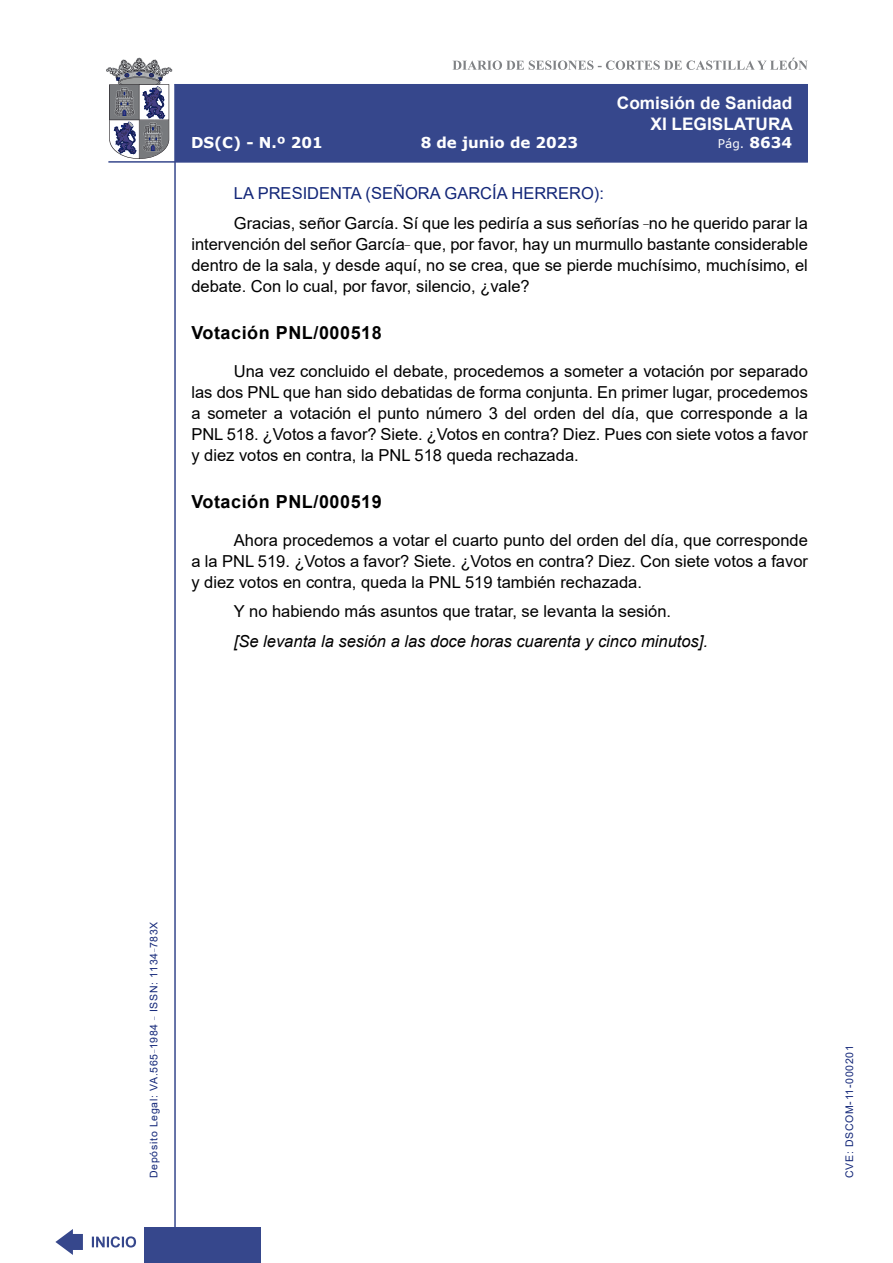
<style>
.page{position:relative;width:893px;height:1263px;background:#fff}
.page>*{position:absolute;margin:0;border:0;box-sizing:border-box;transform-origin:0 0}
.MarcadorSegundoNivel{font:700 18px "Arial";letter-spacing:.03em;color:#000}
.t1{font:700 17.25px/20.7px "Arial";color:#fff;text-align:right}
.t2{font:16.5px/21px "Arial";color:#000;text-align:justify}
.t3{font:italic 16.5px "Arial";color:#000}
.Orador{font:16.5px "Arial";color:#122678}
.t4{font:700 15px "Verdana";color:#fff}
.t5{font:12px "Verdana";color:#fff}
.t6{font:10.5px "Arial";letter-spacing:.065em;color:#122678}
.s1{font-weight:700;font-size:15px}
</style>
<div class="page">
<svg style="left:452px;top:58px;width:356px;height:12px"></svg>
<hr style="left:174px;top:84px;width:2px;height:1179px;background:#36478c">
<div style="left:144px;top:1227px;width:117px;height:36px;background:#36478c"></div>
<div style="left:175px;top:84px;width:633px;height:78px;background:#36478c"></div>
<hr style="left:108px;top:161px;width:700px;height:2px;background:#36478c">
<svg style="left:92px;top:1236px;width:44px;height:11px"></svg>
<svg style="left:55px;top:1229px;width:28px;height:26px"></svg>
<svg style="left:106px;top:58px;width:66px;height:101px"></svg>
<p class="t1" style="left:617px;top:93px;width:178px">Comisión de Sanidad<br>XI LEGISLATURA</p>
<p class="t4" style="left:191px;top:132px;width:133px">DS(C) - N.º 201</p>
<p class="t4" style="left:421px;top:132px;width:159px">8 de junio de 2023</p>
<p class="t5" style="left:718px;top:135px;width:76px">Pág. <span class="s1">8634</span></p>
<p class="Orador" style="left:234px;top:182px;width:372px">LA PRESIDENTA (SEÑORA GARCÍA HERRERO):</p>
<p class="t2" style="left:191px;top:212px;width:618px;text-indent:43px">Gracias, señor García. Sí que les pediría a sus señorías <sup>_</sup>no he querido parar la intervención del señor García<sup>_</sup> que, por favor, hay un murmullo bastante considerable dentro de la sala, y desde aquí, no se crea, que se pierde muchísimo, muchísimo, el debate. Con lo cual, por favor, silencio, ¿vale?</p>
<p class="MarcadorSegundoNivel" style="left:191px;top:320px;width:192px">Votación PNL/000518</p>
<p class="t2" style="left:191px;top:360px;width:618px;text-indent:43px">Una vez concluido el debate, procedemos a someter a votación por separado las dos PNL que han sido debatidas de forma conjunta. En primer lugar, procedemos a someter a votación el punto número 3 del orden del día, que corresponde a la PNL 518. ¿Votos a favor? Siete. ¿Votos en contra? Diez. Pues con siete votos a favor y diez votos en contra, la PNL 518 queda rechazada.</p>
<p class="MarcadorSegundoNivel" style="left:191px;top:489px;width:192px">Votación PNL/000519</p>
<p class="t2" style="left:191px;top:529px;width:618px;text-indent:43px">Ahora procedemos a votar el cuarto punto del orden del día, que corresponde a la PNL 519. ¿Votos a favor? Siete. ¿Votos en contra? Diez. Con siete votos a favor y diez votos en contra, queda la PNL 519 también rechazada.</p>
<p class="t2" style="left:234px;top:601px;width:439px">Y no habiendo más asuntos que tratar, se levanta la sesión.</p>
<p class="t3" style="left:234px;top:630px;width:476px">[Se levanta la sesión a las doce horas cuarenta y cinco minutos].</p>
<p class="t6" style="left:146px;top:1178px;width:258px;rotate:-90deg">Depósito Legal: VA.565<sup>_</sup>1984 <sup>_</sup> ISSN: 1134<sup>_</sup>783X</p>
<p class="t6" style="left:842px;top:1178px;width:134px;rotate:-90deg">CVE: DSCOM-11-000201</p>
</div>
